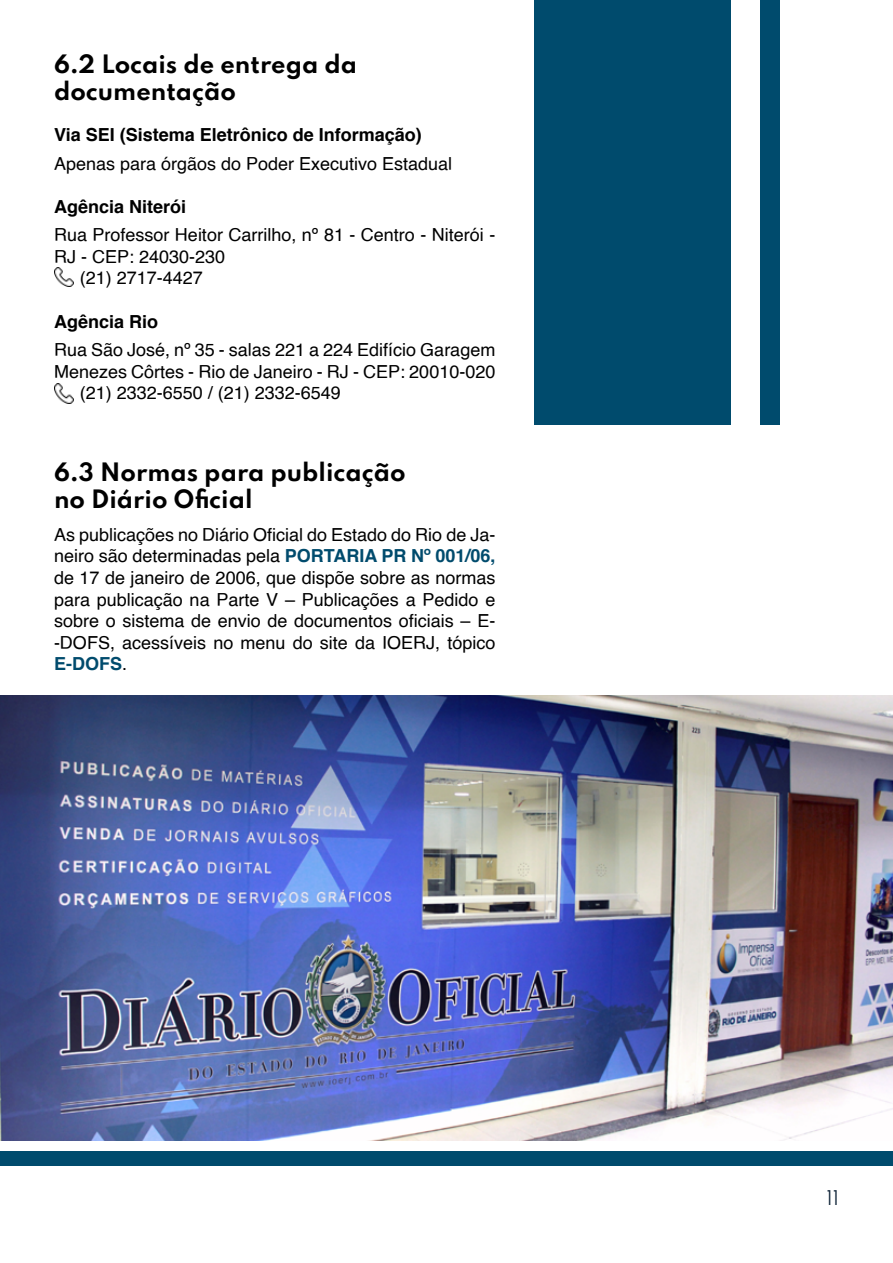
<style>
.page{position:relative;width:893px;height:1263px;background:#fff}
.page>*{position:absolute;margin:0;border:0;box-sizing:border-box;transform-origin:0 0}
.t1{font:700 22.5px/27px "Spartan";color:#000}
.t2{font:18px/21.6px "Helvetica";color:#000;text-align:justify}
.t3{font:700 18px "Helvetica";color:#000}
.t4{font:18px "Spartan";color:#15293c}
.s1{font-weight:700;color:#004b6d}
</style>
<div class="page">
<div style="left:534px;top:0;width:196px;height:425px;background:#004b6d"></div>
<div style="left:760px;top:0;width:20px;height:425px;background:#004b6d"></div>
<img style="left:54px;top:384px;width:19px;height:19px">
<img style="left:54px;top:267px;width:19px;height:20px">
<div style="left:0;top:1151px;width:893px;height:15px;background:#004b6d"></div>
<img style="left:0;top:695px;width:893px;height:446px">
<p class="t1" style="left:54px;top:50px;width:305px">6.2 Locais de entrega da documentação</p>
<p class="t3" style="left:54px;top:120px;width:369px">Via SEI (Sistema Eletrônico de Informação)</p>
<p class="t2" style="left:54px;top:153px;width:400px">Apenas para órgãos do Poder Executivo Estadual</p>
<p class="t3" style="left:54px;top:192px;width:134px">Agência Niterói</p>
<p class="t2" style="left:54px;top:225px;width:443px">Rua Professor Heitor Carrilho, nº 81 - Centro - Niterói -</p>
<p class="t2" style="left:54px;top:246px;width:173px">RJ - CEP: 24030-230</p>
<p class="t2" style="left:80px;top:268px;width:125px">(21) 2717-4427</p>
<p class="t3" style="left:54px;top:307px;width:106px">Agência Rio</p>
<p class="t2" style="left:54px;top:340px;width:443px">Rua São José, nº 35 - salas 221 a 224 Edifício Garagem</p>
<p class="t2" style="left:54px;top:361px;width:443px">Menezes Côrtes - Rio de Janeiro - RJ - CEP: 20010-020</p>
<p class="t2" style="left:80px;top:383px;width:263px">(21) 2332-6550 / (21) 2332-6549</p>
<p class="t1" style="left:54px;top:458px;width:353px">6.3 Normas para publicação no Diário Oficial</p>
<p class="t2" style="left:54px;top:524px;width:443px">As publicações no Diário Oficial do Estado do Rio de Ja&shy;neiro são determinadas pela <span class="s1">PORTARIA PR Nº 001/06, </span>de 17 de janeiro de 2006, que dispõe sobre as normas para publicação na Parte V – Publicações a Pedido e sobre o sistema de envio de documentos oficiais – E--DOFS, acessíveis no menu do site da IOERJ, tópico <span class="s1">E-DOFS</span>.</p>
<p class="t4" style="left:826px;top:1184px;width:14px">11</p>
</div>
